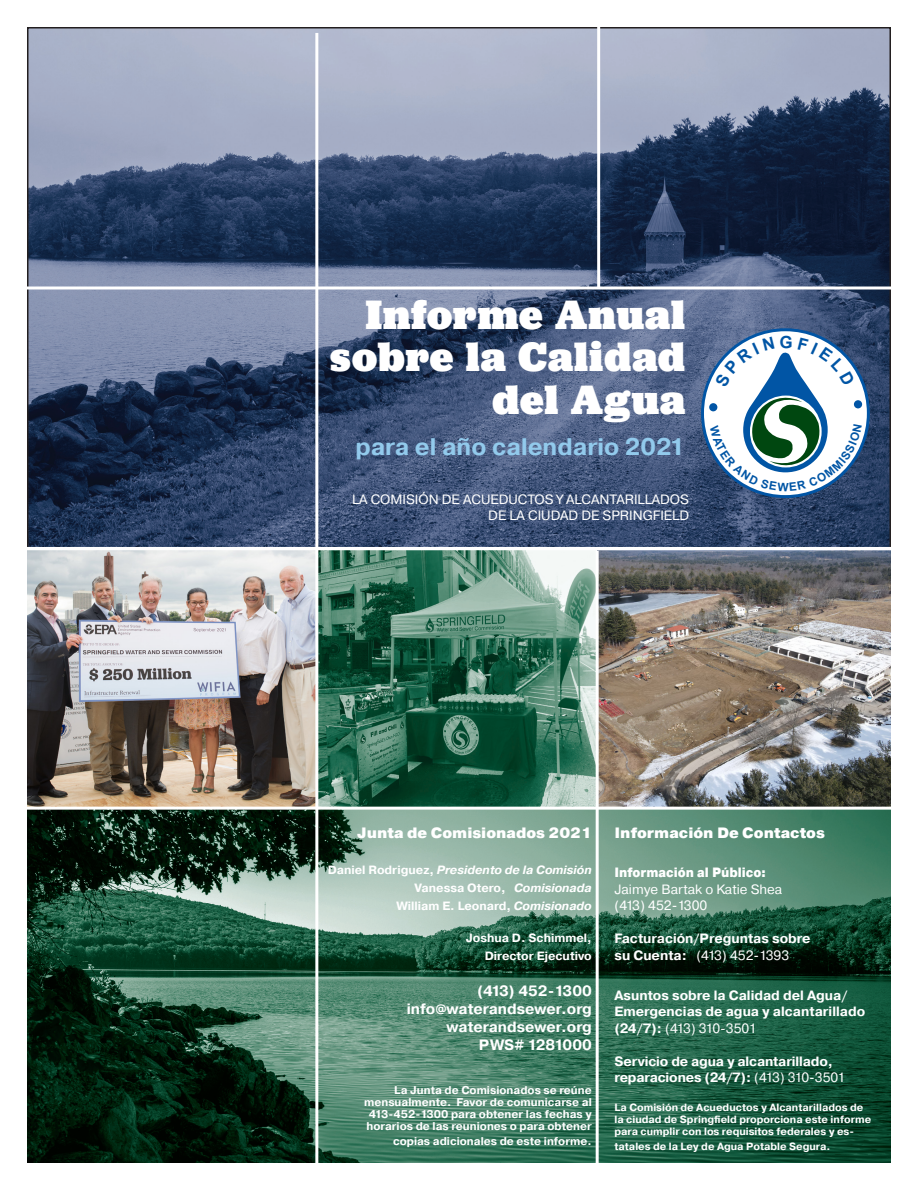
<style>
.page{position:relative;width:918px;height:1188px;background:#fff}
.page>*{position:absolute;margin:0;border:0;box-sizing:border-box;transform-origin:0 0}
.t1{font:900 42.75px "Jubilat";letter-spacing:.02em;color:#fff}
.t2{font:700 24px "Pragmatica";color:#92caec}
.t3{font:700 15px "Pragmatica";color:#fff}
.t4{font:900 15px "Pragmatica";color:#fff}
.t5{font:700 13.5px/16.5px "Pragmatica";color:#fff}
.t6{font:13.5px/16.2px "Pragmatica";color:#fff;text-align:right}
.t7{font:700 12px "Pragmatica";color:#fff}
.t8{font:italic 700 12px "Pragmatica";color:#fff}
.t9{font:700 11.25px/12px "Pragmatica";color:#fff;text-align:right}
.t10{font:700 10.5px/12px "Pragmatica";color:#fff}
.s1{font-style:normal}
.s2{font-style:italic}
.s3{font-size:13.5px}
.s4{font-family:"Pragmatica Cond";font-weight:900}
.s5{font-weight:700}
.s6{font-weight:400}
</style>
<div class="page">
<img style="left:27px;top:810px;width:864px;height:352px">
<img style="left:30px;top:30px;width:858px;height:517px">
<svg style="left:701px;top:328px;width:169px;height:170px"></svg>
<div style="left:704px;top:331px;width:163px;height:164px;background:#fff;border-radius:50%"></div>
<img style="left:27px;top:550px;width:288px;height:257px">
<img style="left:597px;top:550px;width:294px;height:257px">
<img style="left:318px;top:550px;width:278px;height:257px">
<svg style="left:27px;top:286px;width:864px;height:4px"></svg>
<hr style="left:315px;top:33px;width:3px;height:1149px;background:#fff">
<hr style="left:596px;top:551px;width:3px;height:630px;background:#fff">
<hr style="left:597px;top:14px;width:3px;height:275px;background:#fff">
<svg style="left:710px;top:336px;width:152px;height:155px"></svg>
<p class="t1" style="left:365px;top:286px;width:321px">Informe Anual</p>
<p class="t1" style="left:330px;top:329px;width:356px">sobre la Calidad</p>
<p class="t1" style="left:493px;top:372px;width:194px">del Agua</p>
<p class="t2" style="left:355px;top:432px;width:331px">para el año calendario 2021</p>
<p class="t6" style="left:352px;top:492px;width:339px">LA COMISIÓN DE ACUEDUCTOS Y ALCANTARILLADOS<br>DE LA CIUDAD DE SPRINGFIELD</p>
<p class="t4" style="left:357px;top:824px;width:236px">Junta de Comisionados 2021</p>
<p class="t8" style="left:328px;top:863px;width:266px"><span class="s1">Daniel Rodriguez,</span> Presidento de la Comisión</p>
<p class="t7" style="left:414px;top:881px;width:179px">Vanessa Otero, <span class="s2">Comisionada</span></p>
<p class="t7" style="left:397px;top:899px;width:197px">William E. Leonard, <span class="s2">Comisionado</span></p>
<p class="t7" style="left:466px;top:930px;width:128px">Joshua D. Schimmel,</p>
<p class="t7" style="left:485px;top:948px;width:109px">Director Ejecutivo</p>
<p class="t3" style="left:477px;top:981px;width:116px">(413) 452-1300</p>
<p class="t3" style="left:407px;top:999px;width:187px">info<span class="s3">@</span>waterandsewer.org</p>
<p class="t3" style="left:447px;top:1017px;width:147px">waterandsewer.org</p>
<p class="t3" style="left:479px;top:1035px;width:114px">PWS# 1281000</p>
<p class="t9" style="left:364px;top:1084px;width:229px">La Junta de Comisionados se reúne mensualmente. Favor de comunicarse al 413-452-1300 para obtener las fechas y horarios de las reuniones o para obtener</p>
<p class="t9" style="left:393px;top:1135px;width:200px">copias adicionales de este informe.</p>
<p class="t4" style="left:615px;top:823px;width:212px">Información De Contactos</p>
<p class="t6" style="left:615px;top:865px;width:169px;text-align:left"><span class="s4">Información al Público:<br></span>Jaimye Bartak o Katie Shea</p>
<p class="t6" style="left:615px;top:898px;width:94px">(413) 452-1300</p>
<p class="t5" style="left:615px;top:931px;width:198px">Facturación/Preguntas sobre</p>
<p class="t6" style="left:615px;top:948px;width:176px"><span class="s5">su Cuenta:</span> (413) 452-1393</p>
<p class="t5" style="left:615px;top:987px;width:252px">Asuntos sobre la Calidad del Agua/<br>Emergencias de agua y alcantarillado (24/7): <span class="s6">(413) 310-3501</span></p>
<p class="t5" style="left:615px;top:1053px;width:220px">Servicio de agua y alcantarillado,</p>
<p class="t5" style="left:615px;top:1069px;width:232px">reparaciones (24/7): <span class="s6">(413) 310-3501</span></p>
<p class="t10" style="left:615px;top:1101px;width:258px">La Comisión de Acueductos y Alcantarillados de la ciudad de Springfield proporciona este informe para cumplir con los requisitos federales y es-</p>
<p class="t10" style="left:615px;top:1140px;width:217px">tatales de la Ley de Agua Potable Segura.</p>
</div>
